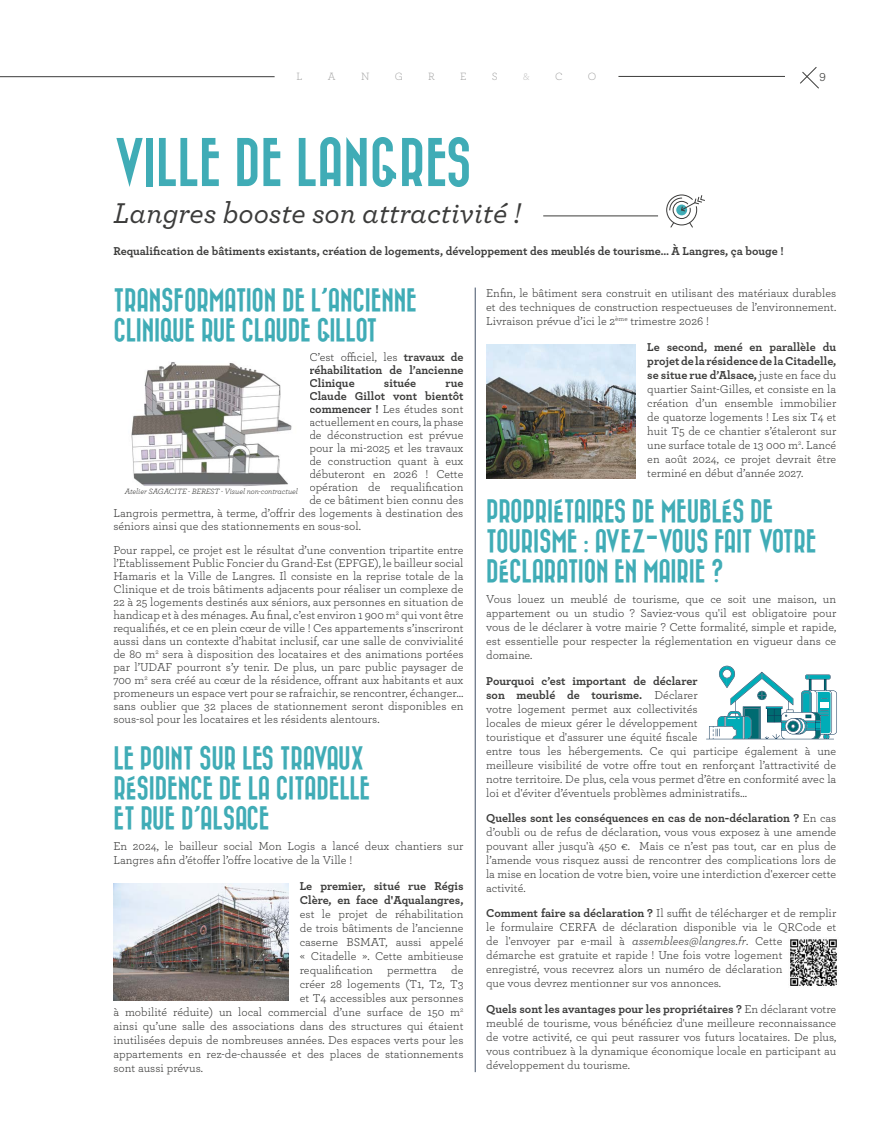
<style>
.page{position:relative;width:893px;height:1134px;background:#fff}
.page>*{position:absolute;margin:0;border:0;box-sizing:border-box;transform-origin:0 0}
.t1{font:50px "Bazar";color:#40acb6}
.t2{font:italic 500 30px "Archer";color:#3c3c3b}
.t3{font:24px/30px "Bazar";letter-spacing:-.01em;color:#40acb6}
.t4{font:12px/14px "Archer";color:#3c3c3b;text-align:justify}
.t5{font:700 12px/13px "Archer";color:#3c3c3b;text-align:justify}
.t6{font:300 11px "Archer";color:#949494}
.t7{font:300 11px "Archer";color:#bababa}
.t8{font:italic 8px "Archer";letter-spacing:-.01em;color:#3c3c3b}
.s1{font-weight:400}
.s2{font-weight:700}
.s3{font-style:italic}
</style>
<div class="page">
<hr style="left:0;top:76px;width:275px;height:1px;background:#3c3c3b">
<hr style="left:618px;top:76px;width:167px;height:1px;background:#3c3c3b">
<svg style="left:800px;top:67px;width:19px;height:22px"></svg>
<hr style="left:543px;top:215px;width:115px;height:1px;background:#3c3c3b">
<hr style="left:475px;top:288px;width:1px;height:784px;background:#425167">
<img style="left:131px;top:362px;width:161px;height:125px">
<img style="left:113px;top:883px;width:175px;height:117px">
<img style="left:486px;top:344px;width:150px;height:134px">
<svg style="left:706px;top:666px;width:131px;height:73px"></svg>
<svg style="left:666px;top:194px;width:39px;height:34px"></svg>
<img style="left:790px;top:939px;width:47px;height:47px">
<p class="t6" style="left:297px;top:69px;width:7px">L</p>
<p class="t6" style="left:328px;top:69px;width:9px">A</p>
<p class="t6" style="left:361px;top:69px;width:10px">N</p>
<p class="t6" style="left:395px;top:69px;width:10px">G</p>
<p class="t6" style="left:428px;top:69px;width:8px">R</p>
<p class="t6" style="left:460px;top:69px;width:8px">E</p>
<p class="t6" style="left:492px;top:69px;width:7px">S</p>
<p class="t7" style="left:523px;top:69px;width:8px">&amp;</p>
<p class="t6" style="left:555px;top:69px;width:9px">C</p>
<p class="t6" style="left:588px;top:69px;width:10px">O</p>
<p class="t4" style="left:819px;top:70px;width:8px">9</p>
<h1 class="t1" style="left:113px;top:137px;width:360px">VILLE DE LANGRES</h1>
<h2 class="t2" style="left:113px;top:191px;width:409px">Langres booste son attractivité !</h2>
<p class="t5" style="left:113px;top:244px;width:672px">Requalification de bâtiments existants, création de logements, développement des meublés de tourisme… À Langres, ça bouge !</p>
<h3 class="t3" style="left:113px;top:286px;width:305px">TRANSFORMATION DE L’ANCIENNE<br>CLINIQUE RUE CLAUDE GILLOT</h3>
<p class="t5" style="left:309px;top:350px;width:156px"><span class="s1">C’est officiel, les</span> travaux de réhabilitation de l’ancienne Clinique</p>
<p class="t4" style="left:486px;top:286px;width:352px">Enfin, le bâtiment sera construit en utilisant des matériaux durables et des techniques de construction respectueuses de l’environnement.<br>Livraison prévue d’ici le 2<sup>ème</sup> trimestre 2026 !</p>
<p class="t4" style="left:647px;top:339px;width:190px"><span class="s2">Le second, mené en parallèle du projet de la résidence de la Citadelle, se situe rue d’Alsace,</span> juste en face du quartier Saint-Gilles, et consiste en la création d’un ensemble immobilier de quatorze logements ! Les six T4 et huit T5 de ce chantier s’étaleront sur une surface totale de 13 000 m<sup>2</sup>. Lancé en août 2024, ce projet devrait être terminé en début d’année 2027.</p>
<h3 class="t3" style="left:486px;top:497px;width:332px">PROPRIÉTAIRES DE MEUBLÉS DE<br>TOURISME : AVEZ-VOUS FAIT VOTRE<br>DÉCLARATION EN MAIRIE ?</h3>
<p class="t4" style="left:486px;top:592px;width:352px">Vous louez un meublé de tourisme, que ce soit une maison, un appartement ou un studio ? Saviez-vous qu'il est obligatoire pour vous de le déclarer à votre mairie ? Cette formalité, simple et rapide, est essentielle pour respecter la réglementation en vigueur dans ce domaine.</p>
<p class="t4" style="left:486px;top:673px;width:352px;text-align:left"><span class="s2">Pourquoi c’est important de déclarer<br>son meublé de tourisme.</span> Déclarer<br>votre logement permet aux collectivités<br>locales de mieux gérer le développement<br>touristique et d'assurer une équité fiscale<br>entre tous les hébergements. Ce qui participe également à une meilleure visibilité de votre offre tout en renforçant l’attractivité de notre territoire. De plus, cela vous permet d’être en conformité avec la loi et d'éviter d’éventuels problèmes administratifs…</p>
<p class="t4" style="left:486px;top:810px;width:352px"><span class="s2">Quelles sont les conséquences en cas de non-déclaration ?</span> En cas d’oubli ou de refus de déclaration, vous vous exposez à une amende pouvant aller jusqu'à 450 €. Mais ce n’est pas tout, car en plus de l’amende vous risquez aussi de rencontrer des complications lors de la mise en location de votre bien, voire une interdiction d'exercer cette activité.</p>
<p class="t4" style="left:486px;top:906px;width:352px;text-align:left"><span class="s2">Comment faire sa déclaration ?</span> Il suffit de télécharger et de remplir le formulaire CERFA de déclaration disponible via le QRCode et de l'envoyer par e-mail à <span class="s3">assemblees@langres.fr</span>. Cette<br>démarche est gratuite et rapide ! Une fois votre logement enregistré, vous recevrez alors un numéro de déclaration<br>que vous devrez mentionner sur vos annonces.</p>
<p class="t4" style="left:486px;top:1001px;width:352px"><span class="s2">Quels sont les avantages pour les propriétaires ?</span> En déclarant votre meublé de tourisme, vous bénéficiez d'une meilleure reconnaissance de votre activité, ce qui peut rassurer vos futurs locataires. De plus, vous contribuez à la dynamique économique locale en participant au développement du tourisme.</p>
<p class="t5" style="left:384px;top:376px;width:34px">située</p>
<p class="t5" style="left:445px;top:376px;width:20px">rue</p>
<p class="t5" style="left:309px;top:389px;width:156px">Claude Gillot vont bientôt</p>
<p class="t4" style="left:309px;top:401px;width:156px"><span class="s2">commencer !</span> Les études sont</p>
<p class="t4" style="left:309px;top:414px;width:156px">actuellement en cours, la phase</p>
<p class="t4" style="left:309px;top:427px;width:156px">de déconstruction est prévue</p>
<p class="t4" style="left:309px;top:440px;width:156px">pour la mi-2025 et les travaux</p>
<p class="t4" style="left:309px;top:453px;width:156px">de construction quant à eux</p>
<p class="t4" style="left:309px;top:466px;width:156px">débuteront en 2026 ! Cette</p>
<p class="t4" style="left:309px;top:479px;width:156px">opération de requalification</p>
<p class="t4" style="left:309px;top:492px;width:156px">de ce bâtiment bien connu des</p>
<p class="t4" style="left:113px;top:505px;width:352px">Langrois permettra, à terme, d’offrir des logements à destination des</p>
<p class="t4" style="left:113px;top:518px;width:249px">séniors ainsi que des stationnements en sous-sol.</p>
<p class="t4" style="left:113px;top:543px;width:352px;line-height:13px">Pour rappel, ce projet est le résultat d’une convention tripartite entre l’Etablissement Public Foncier du Grand-Est (EPFGE), le bailleur social Hamaris et la Ville de Langres. Il consiste en la reprise totale de la Clinique et de trois bâtiments adjacents pour réaliser un complexe de 22 à 25 logements destinés aux séniors, aux personnes en situation de handicap et à des ménages. Au final, c’est environ 1 900 m<sup>2</sup> qui vont être requalifiés, et ce en plein cœur de ville ! Ces appartements s’inscriront aussi dans un contexte d’habitat inclusif, car une salle de convivialité de 80 m<sup>2</sup> sera à disposition des locataires et des animations portées par l’UDAF pourront s’y tenir. De plus, un parc public paysager de 700 m<sup>2</sup> sera créé au cœur de la résidence, offrant aux habitants et aux promeneurs un espace vert pour se rafraichir, se rencontrer, échanger… sans oublier que 32 places de stationnement seront disponibles en sous-sol pour les locataires et les résidents alentours.</p>
<h3 class="t3" style="left:113px;top:744px;width:259px">LE POINT SUR LES TRAVAUX<br>RÉSIDENCE DE LA CITADELLE<br>ET RUE D’ALSACE</h3>
<p class="t4" style="left:113px;top:839px;width:352px">En 2024, le bailleur social Mon Logis a lancé deux chantiers sur<br>Langres afin d’étoffer l’offre locative de la Ville !</p>
<p class="t5" style="left:300px;top:878px;width:165px;line-height:14px">Le premier, situé rue Régis<br>Clère, en face d'Aqualangres,</p>
<p class="t4" style="left:300px;top:906px;width:165px">est le projet de réhabilitation</p>
<p class="t4" style="left:300px;top:920px;width:165px">de trois bâtiments de l’ancienne</p>
<p class="t4" style="left:300px;top:934px;width:165px">caserne BSMAT, aussi appelé</p>
<p class="t4" style="left:300px;top:948px;width:165px">« Citadelle ». Cette ambitieuse</p>
<p class="t4" style="left:300px;top:962px;width:165px">requalification permettra de</p>
<p class="t4" style="left:300px;top:976px;width:165px">créer 28 logements (T1, T2, T3</p>
<p class="t4" style="left:300px;top:990px;width:165px">et T4 accessibles aux personnes</p>
<p class="t4" style="left:113px;top:1004px;width:352px">à mobilité réduite) un local commercial d’une surface de 150 m<sup>2</sup></p>
<p class="t4" style="left:113px;top:1018px;width:352px">ainsi qu’une salle des associations dans des structures qui étaient</p>
<p class="t4" style="left:113px;top:1032px;width:352px">inutilisées depuis de nombreuses années. Des espaces verts pour les</p>
<p class="t4" style="left:113px;top:1046px;width:352px">appartements en rez-de-chaussée et des places de stationnements</p>
<p class="t4" style="left:113px;top:1060px;width:91px">sont aussi prévus.</p>
<p class="t8" style="left:125px;top:486px;width:175px">Atelier SAGACITE - BEREST - Visuel non-contractuel</p>
</div>
